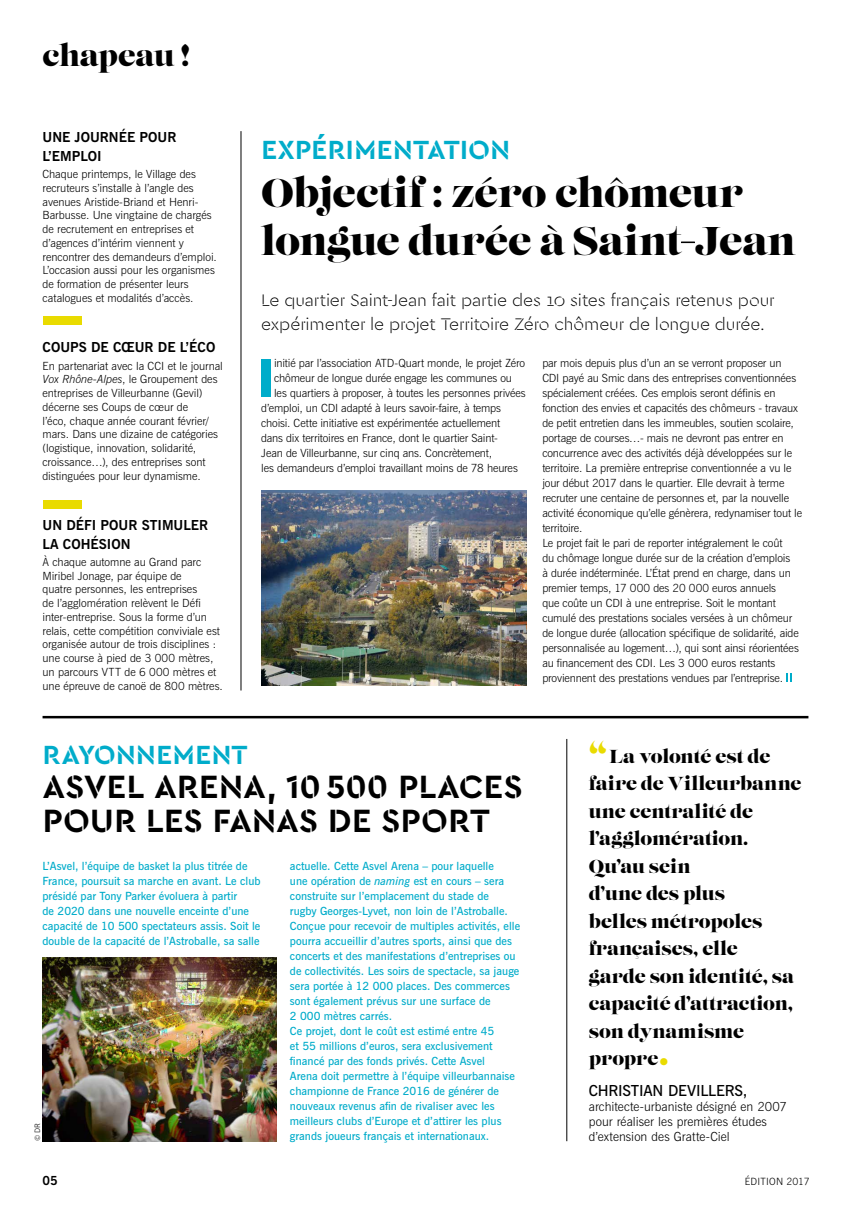
<style>
.page{position:relative;width:851px;height:1205px;background:#fff}
.page>*{position:absolute;margin:0;border:0;box-sizing:border-box;transform-origin:0 0}
.t1{font:900 56.75px "Cera Stencil PRO";color:#00acca}
.t2{font:40px/48px "Lust";letter-spacing:-.01em;color:#000}
.t3{font:700 33.75px/33.8px "Cera Stencil PRO";letter-spacing:.01em;color:#000}
.t4{font:30px "Lust";letter-spacing:-.015em;color:#000}
.t5{font:700 27.5px "Cera Stencil PRO";letter-spacing:.02em;color:#00acca}
.t6{font:18.75px/27.5px "Lust";letter-spacing:-.01em;color:#000}
.t7{font:300 17.5px/23.8px "Cera Stencil PRO";letter-spacing:-.005em;color:#000}
.t8{font:600 15.25px "News Gothic BT";letter-spacing:-.015em;color:#000}
.t9{font:700 13.75px/18.8px "News Gothic BT";color:#000}
.t10{font:300 12.5px/15.1px "News Gothic BT";letter-spacing:.005em;color:#000}
.t11{font:700 12.5px "News Gothic BT";color:#000}
.t12{font:300 11.25px/13.8px "News Gothic BT";letter-spacing:-.01em;color:#000}
.t13{font:600 11.25px/15px "News Gothic BT";color:#00acca}
.t14{font:300 10px "News Gothic BT";letter-spacing:.02em;color:#000}
.t15{font:300 7.5px "News Gothic BT";color:#000}
.s1{font-style:italic}
.s2{font-size:37.5px;color:#e9db00}
</style>
<div class="page">
<svg style="left:681px;top:242px;width:13px;height:1px"></svg>
<svg style="left:786px;top:674px;width:5px;height:8px"></svg>
<hr style="left:43px;top:716px;width:765px;height:2px;background:#000">
<hr style="left:566px;top:739px;width:1px;height:402px;background:#000">
<hr style="left:240px;top:131px;width:1px;height:559px;background:#000">
<img style="left:261px;top:491px;width:265px;height:194px">
<img style="left:43px;top:958px;width:233px;height:183px">
<div style="left:43px;top:316px;width:38px;height:9px;background:#e9db00"></div>
<div style="left:43px;top:500px;width:38px;height:9px;background:#e9db00"></div>
<h3 class="t4" style="left:43px;top:37px;width:149px">chapeau !</h3>
<p class="t9" style="left:43px;top:128px;width:135px">UNE JOURNÉE POUR<br>L’EMPLOI</p>
<p class="t12" style="left:43px;top:167px;width:176px">Chaque printemps, le Village des recruteurs s’installe à l’angle des avenues Aristide-Briand et Henri-Barbusse. Une vingtaine de chargés de recrutement en entreprises et d’agences d’intérim viennent y rencontrer des demandeurs d’emploi.<br>L’occasion aussi pour les organismes de formation de présenter leurs catalogues et modalités d’accès.</p>
<p class="t9" style="left:43px;top:338px;width:174px">COUPS DE CŒUR DE L’ÉCO</p>
<p class="t12" style="left:43px;top:358px;width:182px">En partenariat avec la CCI et le journal <span class="s1">Vox Rhône-Alpes</span>, le Groupement des entreprises de Villeurbanne (Gevil) décerne ses Coups de cœur de<br>l’éco, chaque année courant février/ mars. Dans une dizaine de catégories (logistique, innovation, solidarité, croissance…), des entreprises sont distinguées pour leur dynamisme.</p>
<p class="t9" style="left:43px;top:515px;width:167px">UN DÉFI POUR STIMULER<br>LA COHÉSION</p>
<p class="t12" style="left:43px;top:555px;width:182px">À chaque automne au Grand parc Miribel Jonage, par équipe de<br>quatre personnes, les entreprises<br>de l’agglomération relèvent le Défi inter-entreprise. Sous la forme d’un relais, cette compétition conviviale est organisée autour de trois disciplines : une course à pied de 3 000 mètres, un parcours VTT de 6 000 mètres et une épreuve de canoë de 800 mètres.</p>
<h3 class="t5" style="left:261px;top:132px;width:250px">EXPÉRIMENTATION</h3>
<h2 class="t2" style="left:261px;top:172px;width:536px">Objectif : zéro chômeur longue durée à Saint-Jean</h2>
<h3 class="t7" style="left:261px;top:288px;width:514px">Le quartier Saint-Jean fait partie des 10 sites français retenus pour expérimenter le projet Territoire Zéro chômeur de longue durée.</h3>
<h1 class="t1" style="left:257px;top:340px;width:19px">I</h1>
<p class="t12" style="left:274px;top:356px;width:252px">initié par l’association ATD-Quart monde, le projet Zéro</p>
<p class="t12" style="left:542px;top:355px;width:261px;line-height:15px">par mois depuis plus d’un an se verront proposer un<br>CDI payé au Smic dans des entreprises conventionnées spécialement créées. Ces emplois seront définis en fonction des envies et capacités des chômeurs - travaux de petit entretien dans les immeubles, soutien scolaire, portage de courses…- mais ne devront pas entrer en concurrence avec des activités déjà développées sur le territoire. La première entreprise conventionnée a vu le jour début 2017 dans le quartier. Elle devrait à terme recruter une centaine de personnes et, par la nouvelle activité économique qu’elle génèrera, redynamiser tout le territoire.<br>Le projet fait le pari de reporter intégralement le coût<br>du chômage longue durée sur de la création d’emplois<br>à durée indéterminée. L’État prend en charge, dans un premier temps, 17 000 des 20 000 euros annuels<br>que coûte un CDI à une entreprise. Soit le montant cumulé des prestations sociales versées à un chômeur de longue durée (allocation spécifique de solidarité, aide personnalisée au logement…), qui sont ainsi réorientées au financement des CDI. Les 3 000 euros restants proviennent des prestations vendues par l’entreprise.</p>
<p class="t12" style="left:274px;top:371px;width:239px">chômeur de longue durée engage les communes ou</p>
<p class="t12" style="left:274px;top:386px;width:253px">les quartiers à proposer, à toutes les personnes privées</p>
<p class="t12" style="left:261px;top:401px;width:241px">d’emploi, un CDI adapté à leurs savoir-faire, à temps</p>
<p class="t12" style="left:261px;top:416px;width:240px">choisi. Cette initiative est expérimentée actuellement</p>
<p class="t12" style="left:261px;top:431px;width:238px">dans dix territoires en France, dont le quartier Saint-</p>
<p class="t12" style="left:261px;top:446px;width:232px">Jean de Villeurbanne, sur cinq ans. Concrètement,</p>
<p class="t12" style="left:261px;top:461px;width:258px">les demandeurs d’emploi travaillant moins de 78 heures</p>
<h3 class="t5" style="left:43px;top:737px;width:206px">RAYONNEMENT</h3>
<h3 class="t3" style="left:43px;top:768px;width:481px">ASVEL ARENA, 10 500 PLACES<br>POUR LES FANAS DE SPORT</h3>
<p class="t13" style="left:43px;top:858px;width:219px">L’Asvel, l’équipe de basket la plus titrée de France, poursuit sa marche en avant. Le club présidé par Tony Parker évoluera à partir<br>de 2020 dans une nouvelle enceinte d’une capacité de 10 500 spectateurs assis. Soit le double de la capacité de l’Astroballe, sa salle</p>
<p class="t13" style="left:290px;top:858px;width:232px">actuelle. Cette Asvel Arena – pour laquelle<br>une opération de <span class="s1">naming</span> est en cours – sera construite sur l’emplacement du stade de<br>rugby Georges-Lyvet, non loin de l’Astroballe.<br>Conçue pour recevoir de multiples activités, elle pourra accueillir d’autres sports, ainsi que des concerts et des manifestations d’entreprises ou de collectivités. Les soirs de spectacle, sa jauge sera portée à 12 000 places. Des commerces sont également prévus sur une surface de<br>2 000 mètres carrés.<br>Ce projet, dont le coût est estimé entre 45<br>et 55 millions d’euros, sera exclusivement financé par des fonds privés. Cette Asvel<br>Arena doit permettre à l’équipe villeurbannaise championne de France 2016 de générer de nouveaux revenus afin de rivaliser avec les meilleurs clubs d’Europe et d’attirer les plus grands joueurs français et internationaux.</p>
<p class="t15" style="left:33px;top:1141px;width:20px;rotate:-90deg">© DR</p>
<h3 class="t6" style="left:588px;top:743px;width:214px"><span class="s2">“</span>La volonté est de faire de Villeurbanne une centralité de l’agglomération.<br>Qu’au sein<br>d’une des plus<br>belles métropoles françaises, elle<br>garde son identité, sa capacité d’attraction, son dynamisme propre<span class="s2">.</span></h3>
<h3 class="t8" style="left:588px;top:1081px;width:160px">CHRISTIAN DEVILLERS,</h3>
<p class="t10" style="left:588px;top:1099px;width:199px">architecte-urbaniste désigné en 2007 pour réaliser les premières études d’extension des Gratte-Ciel</p>
<p class="t11" style="left:43px;top:1172px;width:17px">05</p>
<p class="t14" style="left:744px;top:1175px;width:66px">ÉDITION 2017</p>
</div>
